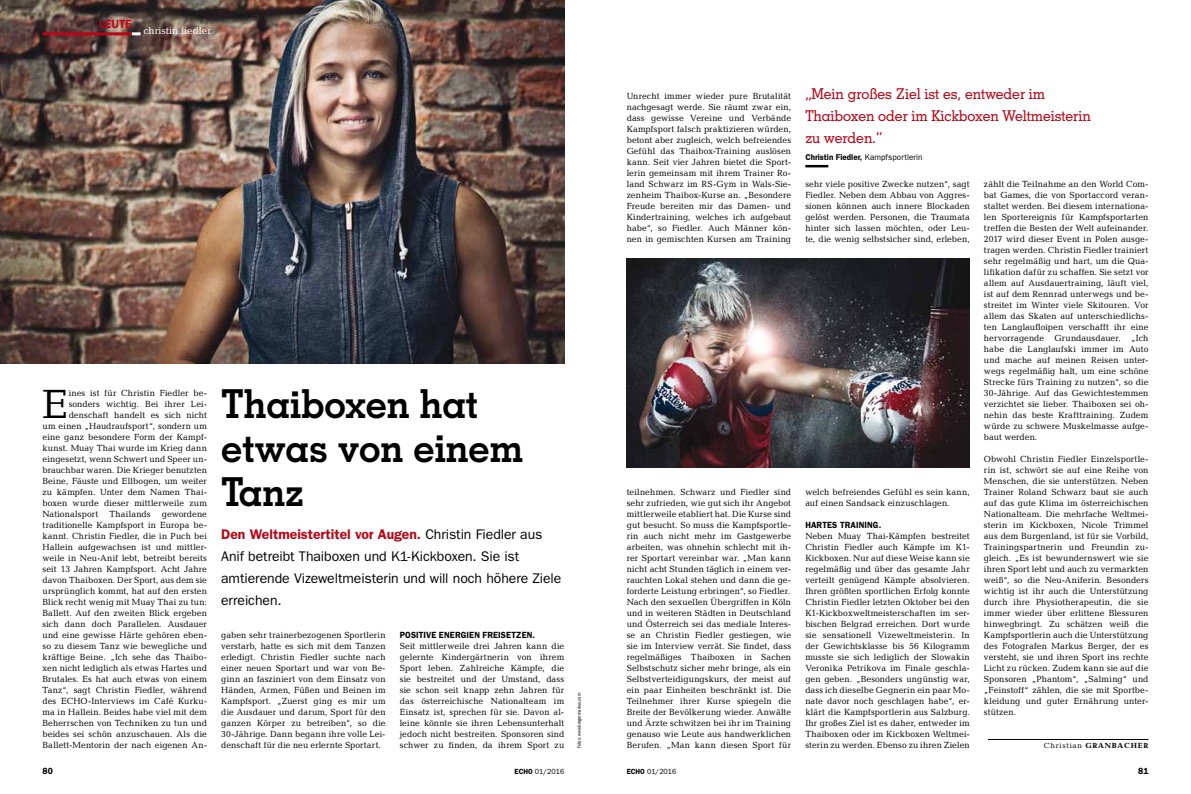
<style>
.page{position:relative;width:1191px;height:794px;background:#fff}
.page>*{position:absolute;margin:0;border:0;box-sizing:border-box;transform-origin:0 0}
.t1{font:41.3px "Candida Std";color:#000;scale:.95 1}
.t2{font:700 40px/44px "Geometric Slab 703 BT";color:#000;scale:.95 1}
.t3{font:500 15px/22px "Geometric Slab 703 BT";color:#b80718;scale:.95 1}
.t4{font:14px/22px "ITC Franklin Gothic Std";letter-spacing:-.005em;color:#000}
.t5{font:600 12px "ITC Franklin Gothic Std";color:#b80718;scale:.95 1}
.t6{font:10px "Candida Std";color:#fff}
.t7{font:9px/11px "Candida Std";letter-spacing:.01em;color:#000;text-align:justify;scale:.95 1}
.t8{font:600 9px "ITC Franklin Gothic Std";letter-spacing:.015em;color:#000;scale:.95 1}
.t9{font:600 8.5px "ITC Franklin Gothic Std";color:#000;scale:.95 1}
.t10{font:7.5px "ITC Franklin Gothic Std";color:#000;scale:.95 1}
.t11{font:700 7.5px "Candida Std";letter-spacing:.1em;color:#000}
.t12{font:condensed 5px "ITC Franklin Gothic Std";color:#000}
.s1{font-weight:600;color:#b80718}
.s2{font-weight:400}
.s3{font-weight:600}
</style>
<div class="page">
<hr style="left:988px;top:739px;width:160px;height:1px;background:#000">
<img style="left:0;top:0;width:564px;height:363px">
<hr style="left:43px;top:32px;width:89px;height:3px;background:#b80718">
<svg style="left:132px;top:32px;width:9px;height:3px"></svg>
<hr style="left:805px;top:165px;width:23px;height:2px;background:#000">
<img style="left:626px;top:258px;width:343px;height:210px">
<h3 class="t5" style="left:99px;top:17px;width:36px">LEUTE</h3>
<p class="t6" style="left:144px;top:25px;width:69px">christin fiedler</p>
<p class="t7" style="left:43px;top:387px;width:175px;text-align:right">ines ist für Christin Fiedler be&shy;sonders wichtig. Bei ihrer Lei&shy;denschaft handelt es sich nicht<br>um einen „Haudraufsport“, sondern um eine ganz besondere Form der Kampf&shy;kunst. Muay Thai wurde im Krieg dann eingesetzt, wenn Schwert und Speer un&shy;brauchbar waren. Die Krieger benutzten Beine, Fäuste und Ellbogen, um weiter zu kämpfen. Unter dem Namen Thai&shy;boxen wurde dieser mittlerweile zum Nationalsport Thailands gewordene traditionelle Kampfsport in Europa be&shy;kannt. Christin Fiedler, die in Puch bei Hallein aufgewachsen ist und mittler&shy;weile in Neu-Anif lebt, betreibt bereits seit 13 Jahren Kampfsport. Acht Jahre davon Thaiboxen. Der Sport, aus dem sie ursprünglich kommt, hat auf den ersten Blick recht wenig mit Muay Thai zu tun:<br>Ballett. Auf den zweiten Blick ergeben sich dann doch Parallelen. Ausdauer und eine gewisse Härte gehören eben&shy;so zu diesem Tanz wie bewegliche und kräftige Beine. „Ich sehe das Thaibo&shy;xen nicht lediglich als etwas Hartes und Brutales. Es hat auch etwas von einem Tanz“, sagt Christin Fiedler, während des ECHO-Interviews im Café Kurku&shy;ma in Hallein. Beides habe viel mit dem Beherrschen von Techniken zu tun und beides sei schön anzuschauen. Als die Ballett-Mentorin der nach eigenen An-</p>
<h1 class="t1" style="left:43px;top:380px;width:29px">E</h1>
<h2 class="t2" style="left:221px;top:381px;width:319px">Thaiboxen hat etwas von einem<br>Tanz</h2>
<h3 class="t4" style="left:221px;top:523px;width:342px"><span class="s1">Den Weltmeistertitel vor Augen.</span> Christin Fiedler aus Anif betreibt Thaiboxen und K1-Kickboxen. Sie ist amtierende Vizeweltmeisterin und will noch höhere Ziele erreichen.</h3>
<p class="t7" style="left:221px;top:629px;width:175px">gaben sehr trainerbezogenen Sportlerin verstarb, hatte es sich mit dem Tanzen erledigt. Christin Fiedler suchte nach einer neuen Sportart und war von Be&shy;ginn an fasziniert von dem Einsatz von Händen, Armen, Füßen und Beinen im Kampfsport. „Zuerst ging es mir um die Ausdauer und darum, Sport für den ganzen Körper zu betreiben“, so die 30-Jährige. Dann begann ihre volle Lei&shy;denschaft für die neu erlernte Sportart.</p>
<p class="t8" style="left:400px;top:629px;width:144px">POSITIVE ENERGIEN FREISETZEN.</p>
<p class="t7" style="left:400px;top:640px;width:175px">Seit mittlerweile drei Jahren kann die gelernte Kindergärtnerin von ihrem Sport leben. Zahlreiche Kämpfe, die sie bestreitet und der Umstand, dass sie schon seit knapp zehn Jahren für das österreichische Nationalteam im Einsatz ist, sprechen für sie. Davon al&shy;leine könnte sie ihren Lebensunterhalt jedoch nicht bestreiten. Sponsoren sind schwer zu finden, da ihrem Sport zu</p>
<p class="t12" style="left:576px;top:748px;width:57px;rotate:-90deg">Fotos: www.bergermarkus.com</p>
<p class="t7" style="left:626px;top:90px;width:175px">Unrecht immer wieder pure Brutalität nachgesagt werde. Sie räumt zwar ein, dass gewisse Vereine und Verbände Kampfsport falsch praktizieren würden, betont aber zugleich, welch befreiendes Gefühl das Thaibox-Training auslösen kann. Seit vier Jahren bietet die Sport&shy;lerin gemeinsam mit ihrem Trainer Ro&shy;land Schwarz im RS-Gym in Wals-Sie&shy;zenheim Thaibox-Kurse an. „Besondere Freude bereiten mir das Damen- und Kindertraining, welches ich aufgebaut habe“, so Fiedler. Auch Männer kön&shy;nen in gemischten Kursen am Training</p>
<p class="t7" style="left:626px;top:486px;width:175px">teilnehmen. Schwarz und Fiedler sind sehr zufrieden, wie gut sich ihr Angebot mittlerweile etabliert hat. Die Kurse sind gut besucht. So muss die Kampfsportle&shy;rin auch nicht mehr im Gastgewerbe arbeiten, was ohnehin schlecht mit ih&shy;rer Sportart vereinbar war. „Man kann nicht acht Stunden täglich in einem ver&shy;rauchten Lokal stehen und dann die ge&shy;forderte Leistung erbringen“, so Fiedler.<br>Nach den sexuellen Übergriffen in Köln und in weiteren Städten in Deutschland und Österreich sei das mediale Interes&shy;se an Christin Fiedler gestiegen, wie sie im Interview verrät. Sie findet, dass regelmäßiges Thaiboxen in Sachen Selbstschutz sicher mehr bringe, als ein Selbstverteidigungskurs, der meist auf ein paar Einheiten beschränkt ist. Die Teilnehmer ihrer Kurse spiegeln die Breite der Bevölkerung wieder. Anwälte und Ärzte schwitzen bei ihr im Training genauso wie Leute aus handwerklichen Berufen. „Man kann diesen Sport für</p>
<h3 class="t3" style="left:805px;top:83px;width:302px">„Mein großes Ziel ist es, entweder im<br>Thaiboxen oder im Kickboxen Weltmeisterin zu werden.“</h3>
<p class="t9" style="left:805px;top:152px;width:125px">Christin Fiedler, <span class="s2">Kampfsportlerin</span></p>
<p class="t7" style="left:805px;top:178px;width:175px">sehr viele positive Zwecke nutzen“, sagt Fiedler. Neben dem Abbau von Aggres&shy;sionen können auch innere Blockaden gelöst werden. Personen, die Traumata hinter sich lassen möchten, oder Leu&shy;te, die wenig selbstsicher sind, erleben,</p>
<p class="t7" style="left:984px;top:178px;width:175px">zählt die Teilnahme an den World Com&shy;bat Games, die von Sportaccord veran&shy;staltet werden. Bei diesem internationa&shy;len Sportereignis für Kampfsportarten treffen die Besten der Welt aufeinander.<br>2017 wird dieser Event in Polen ausge&shy;tragen werden. Christin Fiedler trainiert sehr regelmäßig und hart, um die Qua&shy;lifikation dafür zu schaffen. Sie setzt vor allem auf Ausdauertraining, läuft viel, ist auf dem Rennrad unterwegs und be&shy;streitet im Winter viele Skitouren. Vor allem das Skaten auf unterschiedlichs&shy;ten Langlaufloipen verschafft ihr eine hervorragende Grundausdauer. „Ich habe die Langlaufski immer im Auto und mache auf meinen Reisen unter&shy;wegs regelmäßig halt, um eine schöne Strecke fürs Training zu nutzen“, so die 30-Jährige. Auf das Gewichtestemmen verzichtet sie lieber. Thaiboxen sei oh&shy;nehin das beste Krafttraining. Zudem würde zu schwere Muskelmasse aufge&shy;baut werden.</p>
<p class="t7" style="left:984px;top:453px;width:175px">Obwohl Christin Fiedler Einzelsportle&shy;rin ist, schwört sie auf eine Reihe von Menschen, die sie unterstützen. Neben Trainer Roland Schwarz baut sie auch auf das gute Klima im österreichischen Nationalteam. Die mehrfache Weltmei&shy;sterin im Kickboxen, Nicole Trimmel aus dem Burgenland, ist für sie Vorbild, Trainingspartnerin und Freundin zu&shy;gleich. „Es ist bewundernswert wie sie ihren Sport lebt und auch zu vermarkten weiß“, so die Neu-Aniferin. Besonders wichtig ist ihr auch die Unterstützung durch ihre Physiotherapeutin, die sie immer wieder über erlittene Blessuren hinwegbringt. Zu schätzen weiß die Kampfsportlerin auch die Unterstützung des Fotografen Markus Berger, der es versteht, sie und ihren Sport ins rechte Licht zu rücken. Zudem kann sie auf die Sponsoren „Phantom“, „Salming“ und „Feinstoff“ zählen, die sie mit Sportbe&shy;kleidung und guter Ernährung unter&shy;stützen.</p>
<p class="t7" style="left:805px;top:486px;width:175px">welch befreiendes Gefühl es sein kann, auf einen Sandsack einzuschlagen.</p>
<p class="t8" style="left:805px;top:519px;width:81px">HARTES TRAINING.</p>
<p class="t7" style="left:805px;top:530px;width:175px">Neben Muay Thai-Kämpfen bestreitet Christin Fiedler auch Kämpfe im K1- Kickboxen. Nur auf diese Weise kann sie regelmäßig und über das gesamte Jahr verteilt genügend Kämpfe absolvieren.<br>Ihren größten sportlichen Erfolg konnte Christin Fiedler letzten Oktober bei den K1-Kickboxweltmeisterschaften im ser&shy;bischen Belgrad erreichen. Dort wurde sie sensationell Vizeweltmeisterin. In der Gewichtsklasse bis 56 Kilogramm musste sie sich lediglich der Slowakin Veronika Petrikova im Finale geschla&shy;gen geben. „Besonders ungünstig war, dass ich dieselbe Gegnerin ein paar Mo&shy;nate davor noch geschlagen habe“, er&shy;klärt die Kampfsportlerin aus Salzburg.<br>Ihr großes Ziel ist es daher, entweder im Thaiboxen oder im Kickboxen Weltmei&shy;sterin zu werden. Ebenso zu ihren Zielen</p>
<p class="t11" style="left:1043px;top:741px;width:106px"><span class="s2">Christian</span> GRANBACHER</p>
<p class="t8" style="left:43px;top:765px;width:12px">80</p>
<p class="t10" style="left:514px;top:766px;width:54px"><span class="s3">ECHO</span> 01/2016</p>
<p class="t10" style="left:626px;top:766px;width:54px"><span class="s3">ECHO</span> 01/2016</p>
<p class="t8" style="left:1138px;top:765px;width:12px">81</p>
</div>
